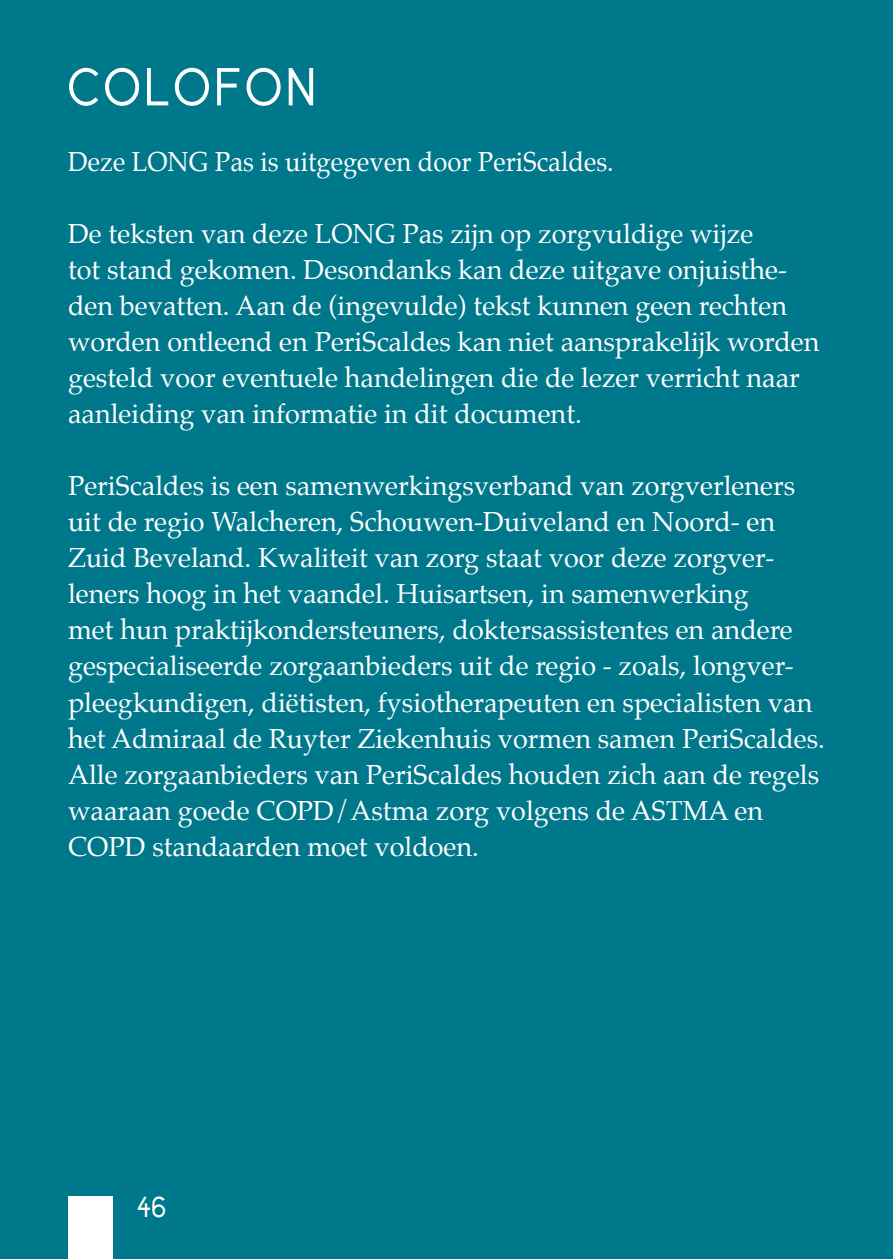
<style>
.page{position:relative;width:893px;height:1259px;background:#00788b}
.page>*{position:absolute;margin:0;border:0;box-sizing:border-box;transform-origin:0 0}
.t1{font:54px "Cicle Gordita";color:#fff}
.t2{font:30px "Cicle Gordita";color:#fff}
.t3{font:27px/36px "Palatino";color:#fff}
.t4{font:27px "Palatino";color:#fff;scale:.95 1}
</style>
<div class="page">
<div style="left:68px;top:1196px;width:44px;height:63px;background:#fff"></div>
<h1 class="t1" style="left:68px;top:59px;width:36px">COLO</h1>
<h1 class="t1" style="left:215px;top:59px;width:65px">FON</h1>
<p class="t4" style="left:68px;top:140px;width:576px">Deze LONG Pas is uitgegeven door PeriScaldes.</p>
<p class="t3" style="left:68px;top:216px;width:753px">De teksten van deze LONG Pas zijn op zorgvuldige wijze<br>tot stand gekomen. Desondanks kan deze uitgave onjuisthe&shy;den bevatten. Aan de (ingevulde) tekst kunnen geen rechten worden ontleend en PeriScaldes kan niet aansprakelijk worden gesteld voor eventuele handelingen die de lezer verricht naar aanleiding van informatie in dit document.</p>
<p class="t3" style="left:68px;top:468px;width:758px">PeriScaldes is een samenwerkingsverband van zorgverleners uit de regio Walcheren, Schouwen-Duiveland en Noord- en Zuid Beveland. Kwaliteit van zorg staat voor deze zorgver&shy;leners hoog in het vaandel. Huisartsen, in samenwerking<br>met hun praktijkondersteuners, doktersassistentes en andere gespecialiseerde zorgaanbieders uit de regio - zoals, longver&shy;pleegkundigen, diëtisten, fysiotherapeuten en specialisten van het Admiraal de Ruyter Ziekenhuis vormen samen PeriScaldes.<br>Alle zorgaanbieders van PeriScaldes houden zich aan de regels waaraan goede COPD/Astma zorg volgens de ASTMA en COPD standaarden moet voldoen.</p>
<p class="t2" style="left:137px;top:1191px;width:31px">46</p>
</div>
